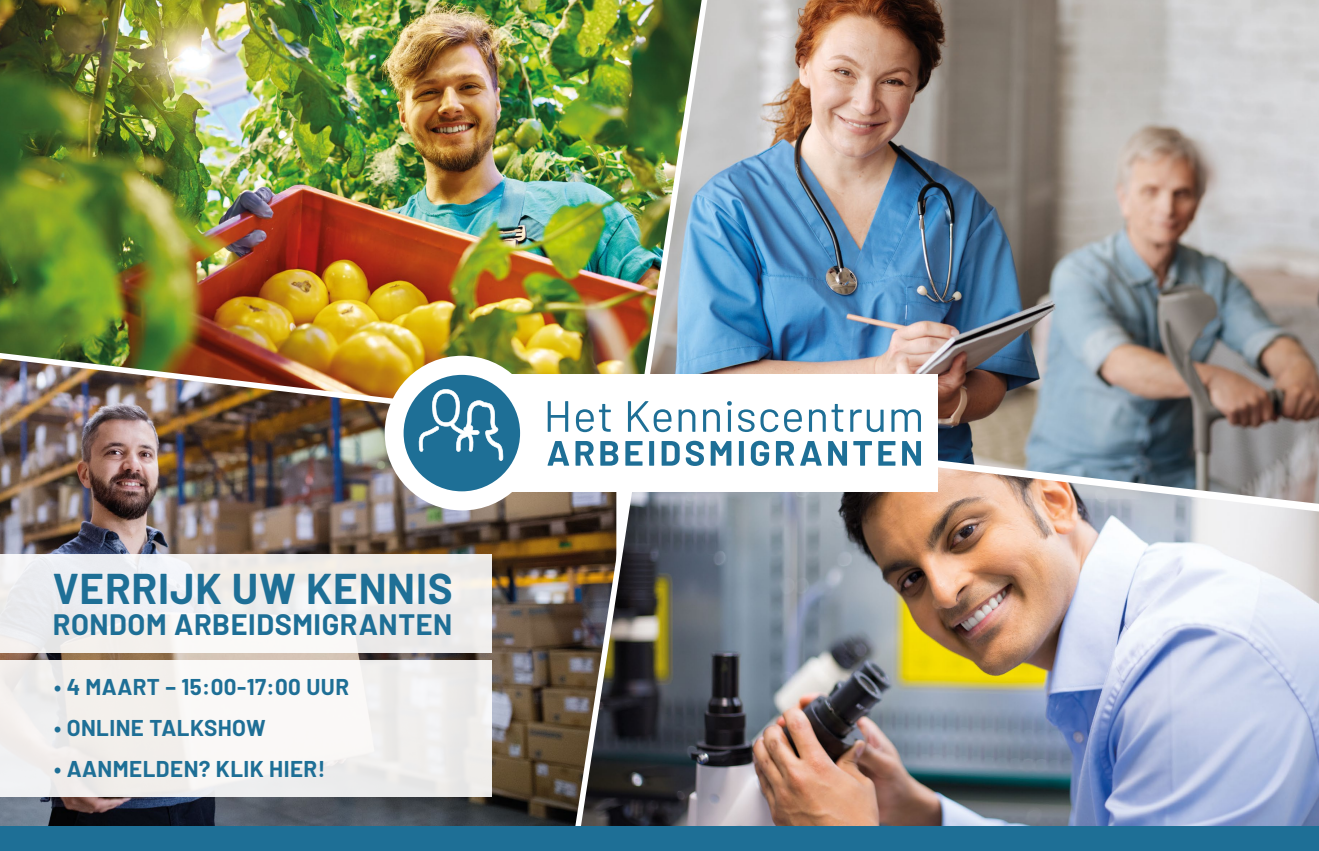
<style>
.page{position:relative;width:1319px;height:851px;background:#fff}
.page>*{position:absolute;margin:0;border:0;box-sizing:border-box;transform-origin:0 0}
.t1{font:700 42px "Barlow";letter-spacing:.02em;color:#1e6f96}
.t2{font:700 28.8px "Barlow";letter-spacing:.02em;color:#1e6f96}
.t3{font:700 22.35px "Barlow";letter-spacing:.02em;color:#1e6f96}
</style>
<div class="page">
<img style="left:0;top:0;width:1318px;height:826px">
<div style="left:384px;top:355px;width:155px;height:155px;background:#fff;border-radius:50%"></div>
<div style="left:481px;top:374px;width:457px;height:118px;background:#fff"></div>
<div style="left:403px;top:375px;width:117px;height:116px;background:#1e6f96;border-radius:50%"></div>
<svg style="left:418px;top:389px;width:85px;height:72px"></svg>
<svg style="left:547px;top:441px;width:22px;height:24px"></svg>
<svg style="left:575px;top:441px;width:18px;height:24px"></svg>
<svg style="left:600px;top:441px;width:18px;height:24px"></svg>
<svg style="left:625px;top:441px;width:17px;height:24px"></svg>
<div style="left:649px;top:441px;width:5px;height:24px;background:#1e6f96"></div>
<svg style="left:661px;top:441px;width:18px;height:24px"></svg>
<svg style="left:685px;top:440px;width:19px;height:26px"></svg>
<svg style="left:710px;top:441px;width:21px;height:24px"></svg>
<div style="left:738px;top:441px;width:5px;height:24px;background:#1e6f96"></div>
<svg style="left:750px;top:440px;width:19px;height:26px"></svg>
<svg style="left:775px;top:441px;width:19px;height:24px"></svg>
<svg style="left:800px;top:441px;width:21px;height:24px"></svg>
<svg style="left:828px;top:441px;width:18px;height:24px"></svg>
<svg style="left:853px;top:441px;width:18px;height:24px"></svg>
<svg style="left:878px;top:441px;width:17px;height:24px"></svg>
<svg style="left:902px;top:441px;width:18px;height:24px"></svg>
<svg style="left:547px;top:401px;width:21px;height:30px"></svg>
<svg style="left:576px;top:409px;width:17px;height:23px"></svg>
<svg style="left:599px;top:404px;width:11px;height:27px"></svg>
<svg style="left:628px;top:401px;width:43px;height:31px"></svg>
<svg style="left:678px;top:409px;width:17px;height:22px"></svg>
<svg style="left:703px;top:409px;width:16px;height:22px"></svg>
<svg style="left:727px;top:401px;width:4px;height:30px"></svg>
<svg style="left:738px;top:409px;width:16px;height:23px"></svg>
<svg style="left:760px;top:409px;width:41px;height:23px"></svg>
<svg style="left:808px;top:409px;width:17px;height:22px"></svg>
<svg style="left:831px;top:404px;width:12px;height:27px"></svg>
<svg style="left:850px;top:409px;width:33px;height:23px"></svg>
<svg style="left:891px;top:409px;width:29px;height:22px"></svg>
<div style="left:0;top:660px;width:491px;height:136px;background:#f2f0ed"></div>
<div style="left:0;top:554px;width:491px;height:98px;background:linear-gradient(to right,#eff0f2,#f1eeeb)"></div>
<div style="left:0;top:826px;width:1318px;height:24px;background:#1e6f96"></div>
<h1 class="t1" style="left:53px;top:557px;width:401px">VERRIJK UW KENNIS</h1>
<p class="t2" style="left:53px;top:603px;width:401px">RONDOM ARBEIDSMIGRANTEN</p>
<p class="t3" style="left:54px;top:669px;width:296px">• 4 MAART – 15:00-17:00 UUR</p>
<p class="t3" style="left:54px;top:711px;width:213px">• ONLINE TALKSHOW</p>
<p class="t3" style="left:54px;top:752px;width:272px">• AANMELDEN? KLIK HIER!</p>
</div>
